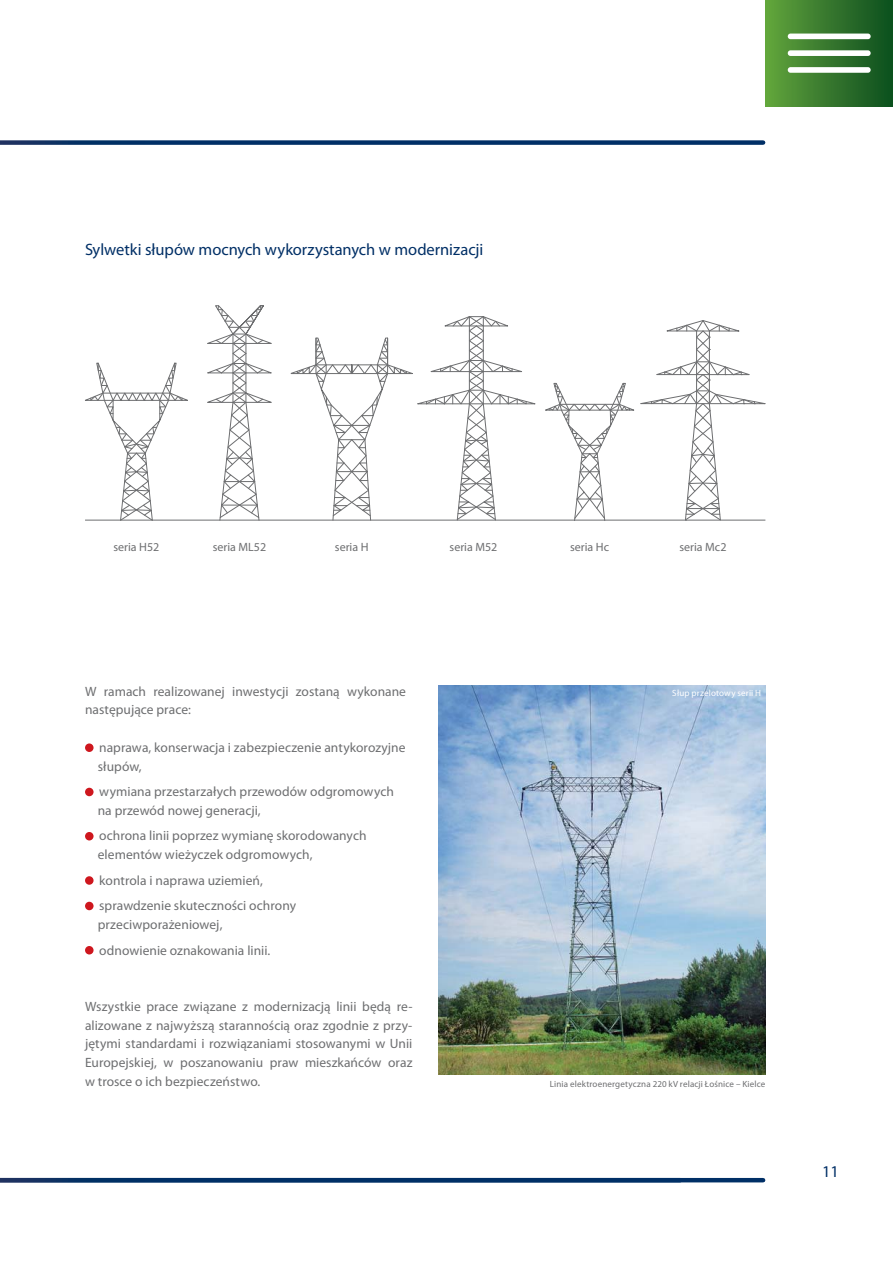
<style>
.page{position:relative;width:893px;height:1263px;background:#fff}
.page>*{position:absolute;margin:0;border:0;box-sizing:border-box;transform-origin:0 0}
.t1{font:16.5px "Myriad Pro";color:#002f66}
.t2{font:13.5px/18.8px "Myriad Pro";letter-spacing:.005em;color:#6d6e70}
.t3{font:12px "Myriad Pro";color:#6d6e70}
.t4{font:9px "Myriad Pro";letter-spacing:.015em;color:#6d6e70}
.t5{font:9px "Myriad Pro";letter-spacing:.02em;color:#fff}
</style>
<div class="page">
<div style="left:765px;top:0;width:128px;height:106px;background:linear-gradient(to right,#63a43d,#0c4e1f)"></div>
<svg style="left:0;top:140px;width:763px;height:5px;background:#1b4474"></svg>
<svg style="left:0;top:1178px;width:763px;height:4px;background:#022f65"></svg>
<div style="left:788px;top:34px;width:83px;height:5px;background:#fff;border-radius:3px"></div>
<div style="left:788px;top:50px;width:83px;height:6px;background:#fff;border-radius:3px"></div>
<div style="left:788px;top:67px;width:83px;height:6px;background:#fff;border-radius:3px"></div>
<svg style="left:205px;top:305px;width:69px;height:215px"></svg>
<svg style="left:85px;top:362px;width:105px;height:158px"></svg>
<svg style="left:291px;top:316px;width:475px;height:205px"></svg>
<div style="left:85px;top:743px;width:9px;height:9px;background:#ce171e;border-radius:50%"></div>
<div style="left:85px;top:788px;width:9px;height:8px;background:#ce171e;border-radius:50%"></div>
<div style="left:85px;top:832px;width:9px;height:8px;background:#ce171e;border-radius:50%"></div>
<div style="left:85px;top:876px;width:9px;height:9px;background:#ce171e;border-radius:50%"></div>
<div style="left:85px;top:902px;width:9px;height:8px;background:#ce171e;border-radius:50%"></div>
<div style="left:85px;top:946px;width:9px;height:8px;background:#ce171e;border-radius:50%"></div>
<hr style="left:85px;top:520px;width:680px;height:1px;background:#6d6e70">
<img style="left:438px;top:686px;width:327px;height:388px">
<p class="t1" style="left:85px;top:243px;width:400px">Sylwetki słupów mocnych wykorzystanych w modernizacji</p>
<p class="t3" style="left:113px;top:542px;width:47px">seria H52</p>
<p class="t3" style="left:213px;top:542px;width:55px">seria ML52</p>
<p class="t3" style="left:335px;top:542px;width:35px">seria H</p>
<p class="t3" style="left:450px;top:542px;width:49px">seria M52</p>
<p class="t3" style="left:679px;top:542px;width:49px">seria Mc2</p>
<p class="t3" style="left:570px;top:542px;width:41px">seria Hc</p>
<p class="t2" style="left:85px;top:683px;width:323px">W ramach realizowanej inwestycji zostaną wykonane następujące prace:</p>
<p class="t2" style="left:98px;top:739px;width:309px">naprawa, konserwacja i zabezpieczenie antykorozyjne słupów,</p>
<p class="t2" style="left:98px;top:784px;width:298px">wymiana przestarzałych przewodów odgromowych na przewód nowej generacji,</p>
<p class="t2" style="left:98px;top:828px;width:270px">ochrona linii poprzez wymianę skorodowanych elementów wieżyczek odgromowych,</p>
<p class="t2" style="left:99px;top:869px;width:198px;line-height:25.5px">kontrola i naprawa uziemień, sprawdzenie skuteczności ochrony</p>
<p class="t2" style="left:98px;top:913px;width:174px;line-height:25.5px">przeciwporażeniowej, odnowienie oznakowania linii.</p>
<p class="t2" style="left:85px;top:998px;width:329px;text-align:justify">Wszystkie prace związane z modernizacją linii będą re&shy;alizowane z najwyższą starannością oraz zgodnie z przy&shy;jętymi standardami i rozwiązaniami stosowanymi w Unii Europejskiej, w poszanowaniu praw mieszkańców oraz w trosce o ich bezpieczeństwo.</p>
<p class="t5" style="left:672px;top:690px;width:90px">Słup przelotowy serii H</p>
<p class="t4" style="left:550px;top:1080px;width:217px">Linia elektroenergetyczna 220 kV relacji Łośnice – Kielce</p>
<p class="t1" style="left:822px;top:1165px;width:18px">11</p>
</div>
